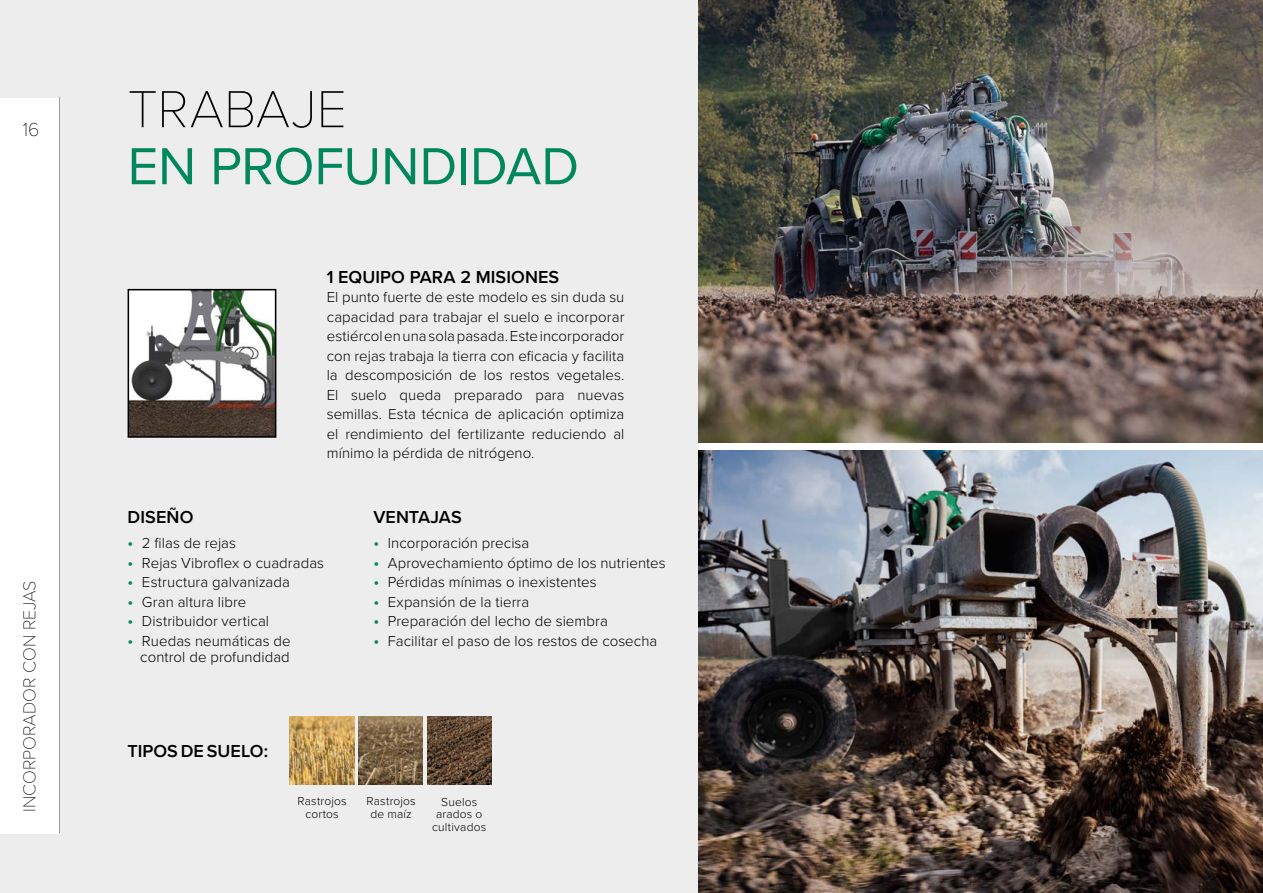
<style>
.page{position:relative;width:1263px;height:893px;background:#fff}
.page>*{position:absolute;margin:0;border:0;box-sizing:border-box;transform-origin:0 0}
.t1{font:54px "Proxima Nova";letter-spacing:-.005em;color:#00885c}
.t2{font:100 54px "Proxima Nova T";color:#000}
.t3{font:100 19.5px "Proxima Nova T";color:#000}
.t4{font:600 18px "Proxima Nova";letter-spacing:.005em;color:#000}
.t5{font:100 18px "Proxima Nova T";color:#000}
.t6{font:300 15px/19.5px "Proxima Nova";letter-spacing:.005em;color:#000;text-align:right}
.t7{font:300 12px/12.8px "Proxima Nova";letter-spacing:.015em;color:#000;text-align:center}
.s1{font-weight:500;font-size:16.5px;color:#00885c}
</style>
<div class="page">
<div style="left:0;top:0;width:698px;height:893px;background:#ededed"></div>
<img style="left:698px;top:451px;width:565px;height:442px">
<img style="left:698px;top:0;width:565px;height:442px">
<img style="left:131px;top:292px;width:142px;height:143px">
<div style="left:128px;top:289px;width:148px;height:149px;border:2px solid #000"></div>
<img style="left:427px;top:716px;width:64px;height:68px">
<img style="left:358px;top:716px;width:65px;height:68px">
<img style="left:290px;top:716px;width:64px;height:68px">
<div style="left:0;top:98px;width:60px;height:735px;background:#fff"></div>
<hr style="left:59px;top:97px;width:1px;height:736px;background:#9d9d9c">
<h2 class="t3" style="left:23px;top:119px;width:18px">16</h2>
<p class="t5" style="left:20px;top:812px;width:233px;rotate:-90deg">INCORPORADOR CON REJAS</p>
<h1 class="t2" style="left:128px;top:80px;width:221px">TRABAJE</h1>
<h1 class="t1" style="left:128px;top:137px;width:453px">EN PROFUNDIDAD</h1>
<p class="t4" style="left:327px;top:267px;width:234px">1 EQUIPO PARA 2 MISIONES</p>
<p class="t6" style="left:327px;top:287px;width:299px;text-align:justify">El punto fuerte de este modelo es sin duda su capacidad para trabajar el suelo e incorporar estiércol en una sola pasada. Este incorporador con rejas trabaja la tierra con eficacia y facilita la descomposición de los restos vegetales.<br>El suelo queda preparado para nuevas semillas. Esta técnica de aplicación optimiza el rendimiento del fertilizante reduciendo al mínimo la pérdida de nitrógeno.</p>
<p class="t4" style="left:128px;top:508px;width:67px">DISEÑO</p>
<p class="t6" style="left:128px;top:533px;width:110px"><span class="s1">•</span> 2 filas de rejas</p>
<p class="t6" style="left:128px;top:553px;width:198px"><span class="s1">•</span> Rejas Vibroflex o cuadradas</p>
<p class="t6" style="left:128px;top:572px;width:164px"><span class="s1">•</span> Estructura galvanizada</p>
<p class="t6" style="left:128px;top:592px;width:120px"><span class="s1">•</span> Gran altura libre</p>
<p class="t6" style="left:128px;top:611px;width:143px"><span class="s1">•</span> Distribuidor vertical</p>
<p class="t6" style="left:128px;top:632px;width:165px;line-height:16.5px"><span class="s1">•</span> Ruedas neumáticas de control de profundidad</p>
<p class="t4" style="left:128px;top:742px;width:142px">TIPOS DE SUELO:</p>
<p class="t4" style="left:373px;top:508px;width:90px">VENTAJAS</p>
<p class="t6" style="left:373px;top:533px;width:158px"><span class="s1">•</span> Incorporación precisa</p>
<p class="t6" style="left:373px;top:553px;width:294px"><span class="s1">•</span> Aprovechamiento óptimo de los nutrientes</p>
<p class="t6" style="left:373px;top:572px;width:225px"><span class="s1">•</span> Pérdidas mínimas o inexistentes</p>
<p class="t6" style="left:373px;top:592px;width:157px"><span class="s1">•</span> Expansión de la tierra</p>
<p class="t6" style="left:373px;top:611px;width:236px"><span class="s1">•</span> Preparación del lecho de siembra</p>
<p class="t6" style="left:373px;top:631px;width:285px"><span class="s1">•</span> Facilitar el paso de los restos de cosecha</p>
<p class="t7" style="left:297px;top:795px;width:51px">Rastrojos cortos</p>
<p class="t7" style="left:367px;top:795px;width:51px">Rastrojos de maíz</p>
<p class="t7" style="left:432px;top:795px;width:56px">Suelos arados o cultivados</p>
</div>
